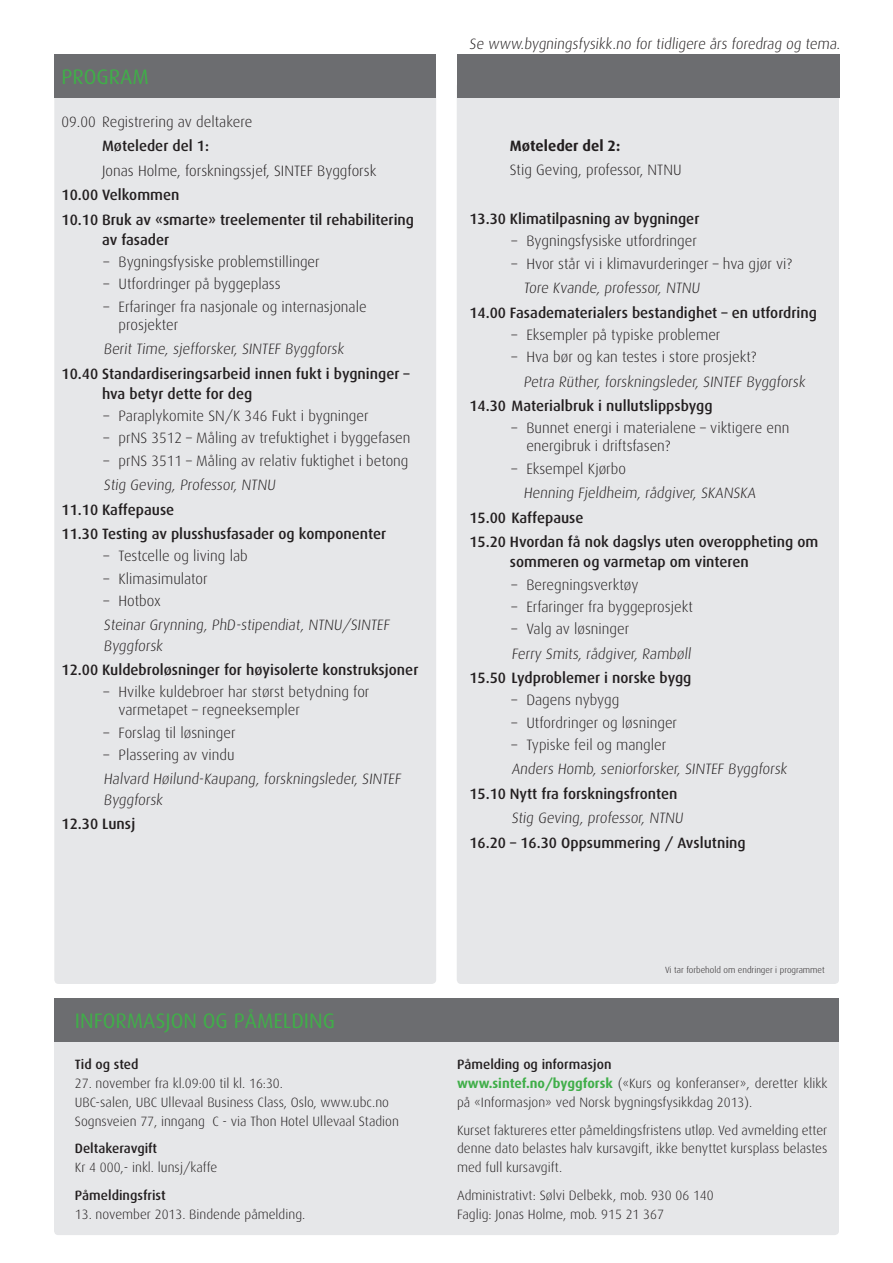
<style>
.page{position:relative;width:893px;height:1263px;background:#fff}
.page>*{position:absolute;margin:0;border:0;box-sizing:border-box;transform-origin:0 0}
.t1{font:21px "Dax";color:#40ae49}
.Forfatter{font:300 15px/18px "Dax";color:#231f20}
.tema{font:500 15px/20.2px "Dax";color:#231f20}
.tema-2{font:300 15px "Dax";color:#231f20}
.tema-3{font:700 15px "Dax";color:#231f20}
.Om_arrangør{font:300 13.5px/18.8px "Dax";color:#231f20}
.t2{font:500 13.5px "Dax";color:#231f20}
.navn{font:300 9px "Dax";color:#231f20}
.s1{font-weight:700;color:#40ae49}
</style>
<div class="page">
<div style="left:54px;top:76px;width:382px;height:908px;background:#e6e7e9;border-radius:4px"></div>
<div style="left:54px;top:54px;width:381px;height:44px;background:#6c6d70"></div>
<div style="left:54px;top:1020px;width:785px;height:215px;background:#e6e7e9;border-radius:4px"></div>
<div style="left:54px;top:998px;width:785px;height:44px;background:#6c6d70"></div>
<div style="left:457px;top:82px;width:382px;height:902px;background:#e6e7e9;border-radius:4px"></div>
<div style="left:457px;top:54px;width:383px;height:44px;background:#6c6d70"></div>
<p class="t1" style="left:62px;top:65px;width:89px">PROGRAM</p>
<p class="tema-2" style="left:62px;top:113px;width:192px">09.00 Registrering av deltakere</p>
<p class="tema" style="left:102px;top:136px;width:108px">Møteleder del 1:</p>
<p class="tema-2" style="left:102px;top:162px;width:276px">Jonas Holme, forskningssjef, SINTEF Byggforsk</p>
<p class="tema" style="left:62px;top:185px;width:119px">10.00 Velkommen</p>
<p class="tema" style="left:102px;top:209px;width:314px;text-indent:-40px">10.10 Bruk av «smarte» treelementer til rehabilitering av fasader</p>
<p class="Forfatter" style="left:104px;top:253px;width:218px">– Bygningsfysiske problemstillinger</p>
<p class="Forfatter" style="left:104px;top:275px;width:178px">– Utfordringer på byggeplass</p>
<p class="Forfatter" style="left:119px;top:298px;width:250px;text-indent:-15px">– Erfaringer fra nasjonale og internasjonale prosjekter</p>
<p class="Forfatter" style="left:104px;top:340px;width:244px">Berit Time, sjefforsker, SINTEF Byggforsk</p>
<p class="tema" style="left:102px;top:363px;width:309px;text-indent:-40px">10.40 Standardiseringsarbeid innen fukt i bygninger – hva betyr dette for deg</p>
<p class="Forfatter" style="left:104px;top:407px;width:267px">– Paraplykomite SN/K 346 Fukt i bygninger</p>
<p class="Forfatter" style="left:104px;top:429px;width:308px">– prNS 3512 – Måling av trefuktighet i byggefasen</p>
<p class="Forfatter" style="left:104px;top:452px;width:306px">– prNS 3511 – Måling av relativ fuktighet i betong</p>
<p class="Forfatter" style="left:104px;top:476px;width:175px">Stig Geving, Professor, NTNU</p>
<p class="tema" style="left:62px;top:499px;width:114px">11.10 Kaffepause</p>
<p class="tema" style="left:62px;top:524px;width:326px">11.30 Testing av plusshusfasader og komponenter</p>
<p class="Forfatter" style="left:104px;top:547px;width:146px">– Testcelle og living lab</p>
<p class="Forfatter" style="left:104px;top:570px;width:106px">– Klimasimulator</p>
<p class="Forfatter" style="left:104px;top:592px;width:59px">– Hotbox</p>
<p class="Forfatter" style="left:104px;top:615px;width:289px;line-height:20.2px">Steinar Grynning, PhD-stipendiat, NTNU/SINTEF<br>Byggforsk</p>
<p class="tema" style="left:62px;top:660px;width:358px">12.00 Kuldebroløsninger for høyisolerte konstruksjoner</p>
<p class="Forfatter" style="left:119px;top:683px;width:252px;text-indent:-15px">– Hvilke kuldebroer har størst betydning for varmetapet – regneeksempler</p>
<p class="Forfatter" style="left:104px;top:724px;width:134px">– Forslag til løsninger</p>
<p class="Forfatter" style="left:104px;top:746px;width:133px">– Plassering av vindu</p>
<p class="Forfatter" style="left:104px;top:769px;width:301px;line-height:20.2px">Halvard Høilund-Kaupang, forskningsleder, SINTEF<br>Byggforsk</p>
<p class="tema" style="left:62px;top:814px;width:75px">12.30 Lunsj</p>
<p class="Forfatter" style="left:469px;top:34px;width:374px">Se www.bygningsfysikk.no for tidligere års foredrag og tema.</p>
<p class="tema-3" style="left:510px;top:137px;width:112px">Møteleder del 2:</p>
<p class="tema-2" style="left:510px;top:161px;width:173px">Stig Geving, professor, NTNU</p>
<p class="tema" style="left:469px;top:209px;width:232px">13.30 Klimatilpasning av bygninger</p>
<p class="Forfatter" style="left:511px;top:232px;width:187px">– Bygningsfysiske utfordringer</p>
<p class="Forfatter" style="left:511px;top:255px;width:282px">– Hvor står vi i klimavurderinger – hva gjør vi?</p>
<p class="Forfatter" style="left:523px;top:279px;width:180px">Tore Kvande, professor, NTNU</p>
<p class="tema" style="left:469px;top:302px;width:349px">14.00 Fasadematerialers bestandighet – en utfordring</p>
<p class="Forfatter" style="left:511px;top:326px;width:211px">– Eksempler på typiske problemer</p>
<p class="Forfatter" style="left:511px;top:348px;width:246px">– Hva bør og kan testes i store prosjekt?</p>
<p class="Forfatter" style="left:523px;top:373px;width:285px">Petra Rüther, forskningsleder, SINTEF Byggforsk</p>
<p class="tema" style="left:469px;top:396px;width:245px">14.30 Materialbruk i nullutslippsbygg</p>
<p class="Forfatter" style="left:526px;top:419px;width:265px;text-indent:-15px">– Bunnet energi i materialene – viktigere enn energibruk i driftsfasen?</p>
<p class="Forfatter" style="left:511px;top:460px;width:116px">– Eksempel Kjørbo</p>
<p class="Forfatter" style="left:523px;top:484px;width:236px">Henning Fjeldheim, rådgiver, SKANSKA</p>
<p class="tema" style="left:469px;top:507px;width:116px">15.00 Kaffepause</p>
<p class="tema" style="left:510px;top:532px;width:310px;text-indent:-40px">15.20 Hvordan få nok dagslys uten overoppheting om sommeren og varmetap om vinteren</p>
<p class="Forfatter" style="left:511px;top:576px;width:129px">– Beregningsverktøy</p>
<p class="Forfatter" style="left:511px;top:598px;width:183px">– Erfaringer fra byggeprosjekt</p>
<p class="Forfatter" style="left:511px;top:620px;width:119px">– Valg av løsninger</p>
<p class="Forfatter" style="left:511px;top:645px;width:183px">Ferry Smits, rådgiver, Rambøll</p>
<p class="tema" style="left:469px;top:668px;width:224px">15.50 Lydproblemer i norske bygg</p>
<p class="Forfatter" style="left:511px;top:691px;width:109px">– Dagens nybygg</p>
<p class="Forfatter" style="left:511px;top:714px;width:167px">– Utfordringer og løsninger</p>
<p class="Forfatter" style="left:511px;top:736px;width:157px">– Typiske feil og mangler</p>
<p class="Forfatter" style="left:511px;top:760px;width:279px">Anders Homb, seniorforsker, SINTEF Byggforsk</p>
<p class="tema" style="left:469px;top:784px;width:210px">15.10 Nytt fra forskningsfronten</p>
<p class="Forfatter" style="left:511px;top:809px;width:175px">Stig Geving, professor, NTNU</p>
<p class="tema" style="left:469px;top:833px;width:278px">16.20 – 16.30 Oppsummering / Avslutning</p>
<p class="t1" style="left:75px;top:1009px;width:262px">INFORMASJON OG PÅMELDING</p>
<p class="t2" style="left:75px;top:1057px;width:65px">Tid og sted</p>
<p class="Om_arrangør" style="left:75px;top:1074px;width:210px">27. november fra kl.09:00 til kl. 16:30.</p>
<p class="Om_arrangør" style="left:75px;top:1093px;width:316px">UBC-salen, UBC Ullevaal Business Class, Oslo, www.ubc.no</p>
<p class="Om_arrangør" style="left:75px;top:1112px;width:326px">Sognsveien 77, inngang C - via Thon Hotel Ullevaal Stadion</p>
<p class="t2" style="left:75px;top:1141px;width:84px">Deltakeravgift</p>
<p class="Om_arrangør" style="left:75px;top:1158px;width:144px">Kr 4 000,- inkl. lunsj/kaffe</p>
<p class="t2" style="left:75px;top:1187px;width:92px">Påmeldingsfrist</p>
<p class="Om_arrangør" style="left:75px;top:1205px;width:232px">13. november 2013. Bindende påmelding.</p>
<p class="navn" style="left:665px;top:965px;width:161px">Vi tar forbehold om endringer i programmet</p>
<p class="t2" style="left:457px;top:1057px;width:156px">Påmelding og informasjon</p>
<p class="Om_arrangør" style="left:457px;top:1074px;width:372px"><span class="s1">www.sintef.no/byggforsk</span> («Kurs og konferanser», deretter klikk på «Informasjon» ved Norsk bygningsfysikkdag 2013).</p>
<p class="Om_arrangør" style="left:457px;top:1121px;width:372px;text-align:justify">Kurset faktureres etter påmeldingsfristens utløp. Ved avmelding etter denne dato belastes halv kursavgift, ikke benyttet kursplass belastes med full kursavgift.</p>
<p class="Om_arrangør" style="left:457px;top:1186px;width:258px">Administrativt: Sølvi Delbekk, mob. 930 06 140</p>
<p class="Om_arrangør" style="left:457px;top:1205px;width:208px">Faglig: Jonas Holme, mob. 915 21 367</p>
</div>
